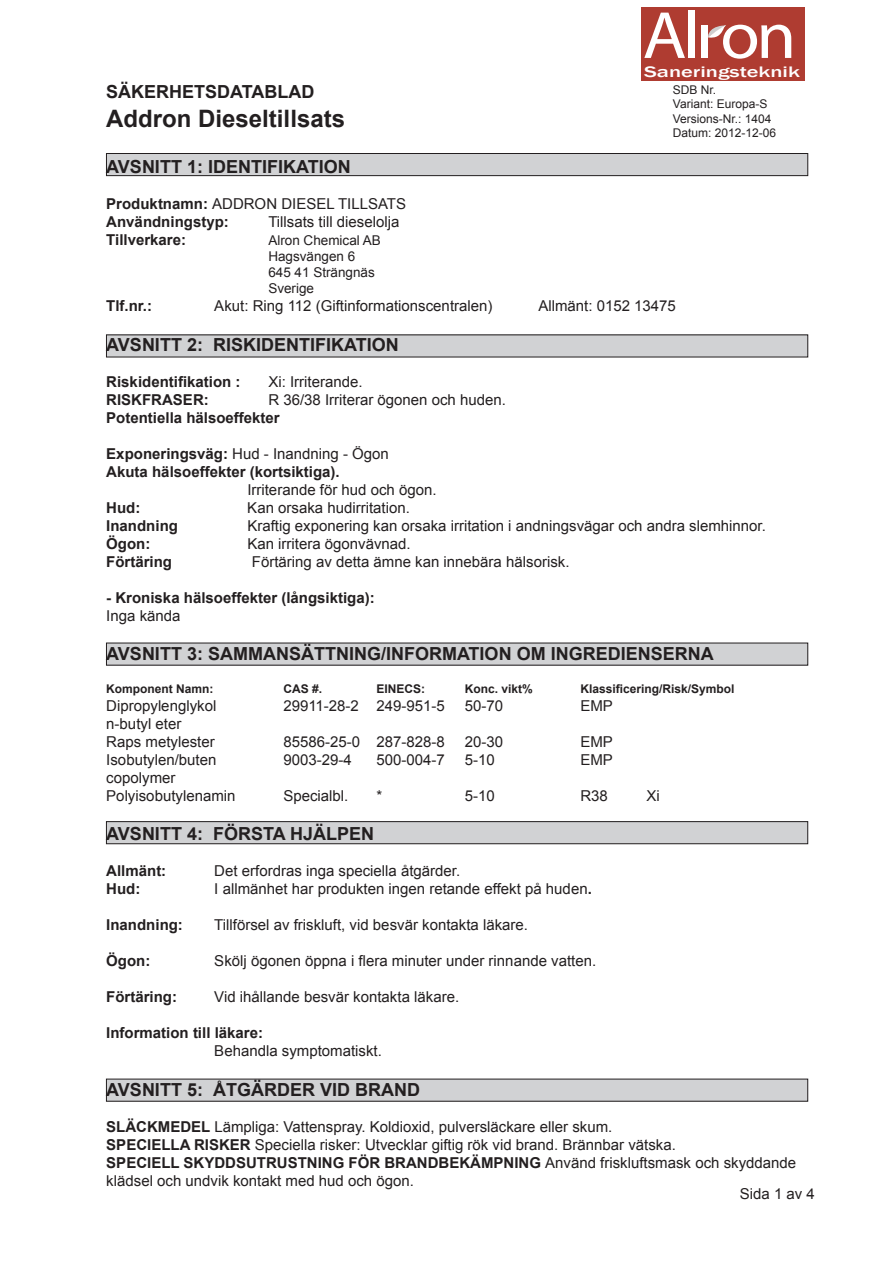
<style>
.page{position:relative;width:893px;height:1263px;background:#fff}
.page>*{position:absolute;margin:0;border:0;box-sizing:border-box;transform-origin:0 0}
.t1{font:700 24px "Arial";color:#231f20}
.t2{font:700 18px "Arial";color:#231f20}
.t3{font:500 15.6px "Franklin Gothic";color:#fff;scale:1.43 1}
.t4{font:15px/18px "Arial";color:#231f20}
.t5{font:700 15px "Arial";color:#231f20}
.t6{font:13.5px "Arial";color:#231f20}
.t7{font:700 12px "Arial";color:#231f20}
.t8{font:12px "Arial";color:#231f20}
.s1{font-weight:700}
</style>
<div class="page">
<div style="left:641px;top:7px;width:164px;height:74px;background:#af3c31"></div>
<svg style="left:644px;top:13px;width:41px;height:45px"></svg>
<div style="left:688px;top:10px;width:7px;height:48px;background:#fff"></div>
<div style="left:702px;top:25px;width:6px;height:33px;background:#fff"></div>
<svg style="left:708px;top:25px;width:83px;height:34px"></svg>
<div style="left:106px;top:1079px;width:702px;height:22px;background:#d1d2d4"></div>
<div style="left:106px;top:822px;width:702px;height:22px;background:#d1d2d4"></div>
<div style="left:106px;top:821px;width:702px;height:23px;border:1px solid #231f20"></div>
<div style="left:106px;top:643px;width:702px;height:22px;background:#d1d2d4"></div>
<div style="left:106px;top:335px;width:702px;height:22px;background:#d1d2d4"></div>
<div style="left:106px;top:153px;width:702px;height:23px;background:#d1d2d4"></div>
<div style="left:106px;top:153px;width:702px;height:23px;border:1px solid #231f20"></div>
<p class="t2" style="left:106px;top:80px;width:210px">SÄKERHETSDATABLAD</p>
<p class="t1" style="left:106px;top:103px;width:240px">Addron Dieseltillsats</p>
<p class="t3" style="left:644px;top:62px;width:111px">Saneringsteknik</p>
<p class="t8" style="left:673px;top:82px;width:45px">SDB Nr.</p>
<p class="t8" style="left:673px;top:96px;width:96px">Variant: Europa-S</p>
<p class="t8" style="left:673px;top:111px;width:100px">Versions-Nr.: 1404</p>
<p class="t8" style="left:673px;top:125px;width:105px">Datum: 2012-12-06</p>
<p class="t2" style="left:106px;top:154px;width:246px">AVSNITT 1: IDENTIFIKATION</p>
<p class="t4" style="left:106px;top:194px;width:301px"><span class="s1">Produktnamn:</span> ADDRON DIESEL TILLSATS</p>
<p class="t5" style="left:106px;top:211px;width:124px">Användningstyp:</p>
<p class="t4" style="left:268px;top:212px;width:133px">Tillsats till dieselolja</p>
<p class="t5" style="left:106px;top:229px;width:81px">Tillverkare:</p>
<p class="t6" style="left:268px;top:231px;width:114px">Alron Chemical AB</p>
<p class="t6" style="left:268px;top:247px;width:89px">Hagsvängen 6</p>
<p class="t6" style="left:268px;top:263px;width:108px">645 41 Strängnäs</p>
<p class="t6" style="left:268px;top:280px;width:47px">Sverige</p>
<p class="t5" style="left:106px;top:296px;width:47px">Tlf.nr.:</p>
<p class="t4" style="left:214px;top:297px;width:280px">Akut: Ring 112 (Giftinformationscentralen)</p>
<p class="t4" style="left:538px;top:297px;width:139px">Allmänt: 0152 13475</p>
<p class="t2" style="left:106px;top:332px;width:294px">AVSNITT 2: RISKIDENTIFIKATION</p>
<p class="t5" style="left:106px;top:371px;width:136px">Riskidentifikation :</p>
<p class="t4" style="left:268px;top:373px;width:96px">Xi: Irriterande.</p>
<p class="t5" style="left:106px;top:389px;width:104px">RISKFRASER:</p>
<p class="t4" style="left:106px;top:391px;width:401px;text-indent:162px">R 36/38 Irriterar ögonen och huden.<br><span class="s1">Potentiella hälsoeffekter</span></p>
<p class="t4" style="left:106px;top:445px;width:284px"><span class="s1">Exponeringsväg:</span> Hud - Inandning - Ögon</p>
<p class="t5" style="left:106px;top:461px;width:235px">Akuta hälsoeffekter (kortsiktiga).</p>
<p class="t4" style="left:247px;top:481px;width:191px">Irriterande för hud och ögon.</p>
<p class="t5" style="left:106px;top:497px;width:36px">Hud:</p>
<p class="t4" style="left:247px;top:499px;width:164px">Kan orsaka hudirritation.</p>
<p class="t5" style="left:106px;top:515px;width:73px">Inandning</p>
<p class="t4" style="left:247px;top:517px;width:520px">Kraftig exponering kan orsaka irritation i andningsvägar och andra slemhinnor.</p>
<p class="t5" style="left:106px;top:533px;width:46px">Ögon:</p>
<p class="t4" style="left:247px;top:535px;width:165px">Kan irritera ögonvävnad.</p>
<p class="t5" style="left:106px;top:551px;width:67px">Förtäring</p>
<p class="t4" style="left:252px;top:553px;width:319px">Förtäring av detta ämne kan innebära hälsorisk.</p>
<p class="t5" style="left:106px;top:587px;width:270px">- Kroniska hälsoeffekter (långsiktiga):</p>
<p class="t4" style="left:106px;top:607px;width:76px">Inga kända</p>
<p class="t2" style="left:106px;top:642px;width:609px">AVSNITT 3: SAMMANSÄTTNING/INFORMATION OM INGREDIENSERNA</p>
<p class="t7" style="left:106px;top:681px;width:109px">Komponent Namn:</p>
<p class="t7" style="left:283px;top:681px;width:40px">CAS #.</p>
<p class="t7" style="left:376px;top:681px;width:50px">EINECS:</p>
<p class="t7" style="left:465px;top:681px;width:70px">Konc. vikt%</p>
<p class="t7" style="left:580px;top:681px;width:156px">Klassificering/Risk/Symbol</p>
<p class="t4" style="left:106px;top:697px;width:112px">Dipropylenglykol</p>
<p class="t4" style="left:283px;top:697px;width:163px">29911-28-2 249-951-5</p>
<p class="t4" style="left:465px;top:697px;width:40px">50-70</p>
<p class="t4" style="left:580px;top:697px;width:34px">EMP</p>
<p class="t4" style="left:106px;top:715px;width:77px">n-butyl eter</p>
<p class="t4" style="left:106px;top:733px;width:110px">Raps metylester</p>
<p class="t4" style="left:283px;top:733px;width:163px">85586-25-0 287-828-8</p>
<p class="t4" style="left:465px;top:733px;width:40px">20-30</p>
<p class="t4" style="left:580px;top:733px;width:34px">EMP</p>
<p class="t4" style="left:106px;top:751px;width:112px">Isobutylen/buten</p>
<p class="t4" style="left:283px;top:751px;width:70px">9003-29-4</p>
<p class="t4" style="left:376px;top:751px;width:70px">500-004-7</p>
<p class="t4" style="left:465px;top:751px;width:32px">5-10</p>
<p class="t4" style="left:580px;top:751px;width:34px">EMP</p>
<p class="t4" style="left:106px;top:769px;width:71px">copolymer</p>
<p class="t4" style="left:106px;top:787px;width:131px">Polyisobutylenamin</p>
<p class="t4" style="left:283px;top:787px;width:67px">Specialbl.</p>
<p class="t4" style="left:376px;top:787px;width:7px">*</p>
<p class="t4" style="left:465px;top:787px;width:32px">5-10</p>
<p class="t4" style="left:580px;top:787px;width:29px">R38</p>
<p class="t4" style="left:646px;top:787px;width:15px">Xi</p>
<p class="t2" style="left:106px;top:822px;width:269px">AVSNITT 4: FÖRSTA HJÄLPEN</p>
<p class="t5" style="left:106px;top:861px;width:62px">Allmänt:</p>
<p class="t4" style="left:214px;top:862px;width:247px">Det erfordras inga speciella åtgärder.</p>
<p class="t5" style="left:106px;top:879px;width:36px">Hud:</p>
<p class="t4" style="left:214px;top:880px;width:379px">I allmänhet har produkten ingen retande effekt på huden<span class="s1">.</span></p>
<p class="t5" style="left:106px;top:915px;width:78px">Inandning:</p>
<p class="t4" style="left:214px;top:916px;width:315px">Tillförsel av friskluft, vid besvär kontakta läkare.</p>
<p class="t5" style="left:106px;top:951px;width:46px">Ögon:</p>
<p class="t4" style="left:214px;top:952px;width:383px">Skölj ögonen öppna i flera minuter under rinnande vatten.</p>
<p class="t5" style="left:106px;top:987px;width:72px">Förtäring:</p>
<p class="t4" style="left:214px;top:988px;width:246px">Vid ihållande besvär kontakta läkare.</p>
<p class="t5" style="left:106px;top:1023px;width:158px">Information till läkare:</p>
<p class="t4" style="left:214px;top:1042px;width:169px">Behandla symptomatiskt.</p>
<p class="t2" style="left:106px;top:1078px;width:315px">AVSNITT 5: ÅTGÄRDER VID BRAND</p>
<p class="t4" style="left:106px;top:1118px;width:507px"><span class="s1">SLÄCKMEDEL</span> Lämpliga: Vattenspray. Koldioxid, pulversläckare eller skum.</p>
<p class="t4" style="left:106px;top:1136px;width:571px"><span class="s1">SPECIELLA RISKER</span> Speciella risker: Utvecklar giftig rök vid brand. Brännbar vätska.</p>
<p class="t4" style="left:106px;top:1154px;width:691px"><span class="s1">SPECIELL SKYDDSUTRUSTNING FÖR BRANDBEKÄMPNING</span> Använd friskluftsmask och skyddande klädsel och undvik kontakt med hud och ögon.</p>
<p class="t4" style="left:740px;top:1185px;width:77px">Sida 1 av 4</p>
</div>
